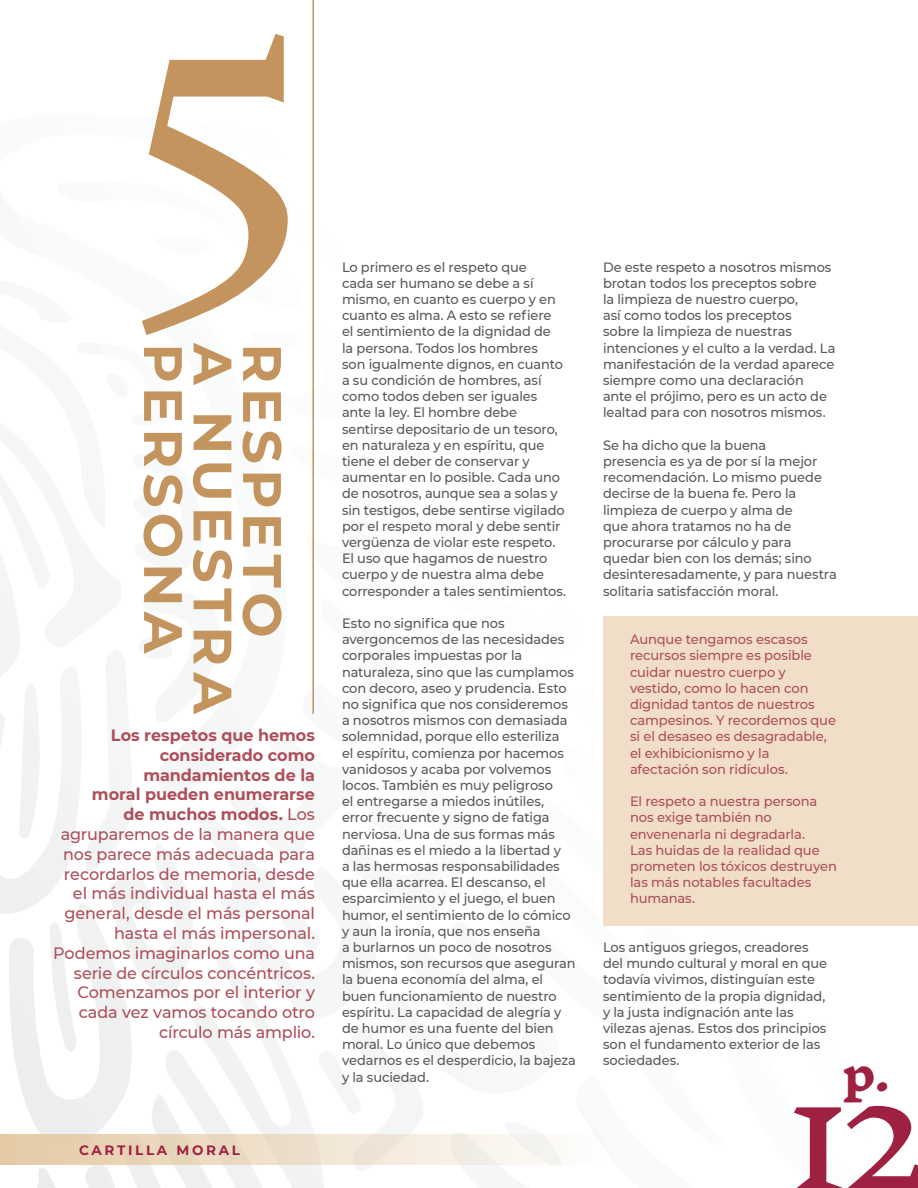
<style>
.page{position:relative;width:918px;height:1188px;background:#fff}
.page>*{position:absolute;margin:0;border:0;box-sizing:border-box;transform-origin:0 0}
.t1{font:300 330px "Inknut Antiqua";color:#c3945d}
.t2{font:300 150px "Inknut Antiqua";color:#9e2142}
.t3{font:700 54px "Montserrat";letter-spacing:.095em;color:#c3945d}
.t4{font:700 45px "Inknut Antiqua";color:#9e2142}
.t5{font:500 16.5px/19.8px "Montserrat";letter-spacing:-.005em;color:#ad4e59;text-align:right}
.t6{font:500 13.5px/16.2px "Montserrat";letter-spacing:-.01em;color:#57585a;scale:.96 1}
.t7{font:500 13.5px/16.2px "Montserrat";letter-spacing:-.01em;color:#ad4e59}
.t8{font:700 13.5px "Montserrat";letter-spacing:.2em;color:#9e2142}
.s1{font-weight:700}
</style>
<div class="page">
<svg style="left:0;top:434px;width:476px;height:754px"></svg>
<div style="left:603px;top:616px;width:315px;height:310px;background:#f1dec8"></div>
<hr style="left:312px;top:0;width:2px;height:714px;background:#c3945d">
<div style="left:0;top:1134px;width:604px;height:31px;background:linear-gradient(to right,#e3c8a3,#fbfbfb)"></div>
<h1 class="t1" style="left:125px;top:-59px;width:208px">5</h1>
<h3 class="t3" style="left:202px;top:343px;width:312px;rotate:90deg">PERSONA</h3>
<h3 class="t3" style="left:252px;top:343px;width:373px;rotate:90deg">A NUESTRA</h3>
<h3 class="t3" style="left:301px;top:343px;width:296px;rotate:90deg">RESPETO</h3>
<p class="t5" style="left:53px;top:725px;width:263px"><span class="s1">Los respetos que hemos considerado como mandamientos de la<br>moral pueden enumerarse<br>de muchos modos.</span> Los agruparemos de la manera que nos parece más adecuada para recordarlos de memoria, desde el más individual hasta el más general, desde el más personal hasta el más impersonal.<br>Podemos imaginarlos como una serie de círculos concéntricos.<br>Comenzamos por el interior y cada vez vamos tocando otro círculo más amplio.</p>
<p class="t8" style="left:79px;top:1141px;width:162px">CARTILLA MORAL</p>
<p class="t6" style="left:342px;top:258px;width:235px">Lo primero es el respeto que<br>cada ser humano se debe a sí mismo, en cuanto es cuerpo y en cuanto es alma. A esto se refiere el sentimiento de la dignidad de<br>la persona. Todos los hombres<br>son igualmente dignos, en cuanto a su condición de hombres, así como todos deben ser iguales ante la ley. El hombre debe sentirse depositario de un tesoro, en naturaleza y en espíritu, que tiene el deber de conservar y aumentar en lo posible. Cada uno de nosotros, aunque sea a solas y sin testigos, debe sentirse vigilado por el respeto moral y debe sentir vergüenza de violar este respeto.<br>El uso que hagamos de nuestro cuerpo y de nuestra alma debe corresponder a tales sentimientos.</p>
<p class="t6" style="left:342px;top:615px;width:245px">Esto no significa que nos avergoncemos de las necesidades corporales impuestas por la naturaleza, sino que las cumplamos con decoro, aseo y prudencia. Esto no significa que nos consideremos a nosotros mismos con demasiada solemnidad, porque ello esteriliza<br>el espíritu, comienza por hacemos vanidosos y acaba por volvemos locos. También es muy peligroso<br>el entregarse a miedos inútiles, error frecuente y signo de fatiga nerviosa. Una de sus formas más dañinas es el miedo a la libertad y<br>a las hermosas responsabilidades que ella acarrea. El descanso, el esparcimiento y el juego, el buen humor, el sentimiento de lo cómico y aun la ironía, que nos enseña<br>a burlarnos un poco de nosotros mismos, son recursos que aseguran la buena economía del alma, el buen funcionamiento de nuestro espíritu. La capacidad de alegría y de humor es una fuente del bien moral. Lo único que debemos vedarnos es el desperdicio, la bajeza y la suciedad.</p>
<p class="t6" style="left:603px;top:258px;width:244px">De este respeto a nosotros mismos brotan todos los preceptos sobre<br>la limpieza de nuestro cuerpo,<br>así como todos los preceptos<br>sobre la limpieza de nuestras intenciones y el culto a la verdad. La manifestación de la verdad aparece siempre como una declaración ante el prójimo, pero es un acto de lealtad para con nosotros mismos.</p>
<p class="t6" style="left:603px;top:436px;width:245px">Se ha dicho que la buena<br>presencia es ya de por sí la mejor recomendación. Lo mismo puede decirse de la buena fe. Pero la limpieza de cuerpo y alma de<br>que ahora tratamos no ha de procurarse por cálculo y para quedar bien con los demás; sino desinteresadamente, y para nuestra solitaria satisfacción moral.</p>
<p class="t7" style="left:630px;top:631px;width:208px">Aunque tengamos escasos recursos siempre es posible cuidar nuestro cuerpo y vestido, como lo hacen con dignidad tantos de nuestros campesinos. Y recordemos que si el desaseo es desagradable, el exhibicionismo y la afectación son ridículos.</p>
<p class="t7" style="left:630px;top:793px;width:209px">El respeto a nuestra persona nos exige también no envenenarla ni degradarla.<br>Las huidas de la realidad que prometen los tóxicos destruyen las más notables facultades humanas.</p>
<p class="t6" style="left:603px;top:939px;width:235px">Los antiguos griegos, creadores del mundo cultural y moral en que todavía vivimos, distinguían este sentimiento de la propia dignidad, y la justa indignación ante las vilezas ajenas. Estos dos principios son el fundamento exterior de las sociedades.</p>
<h3 class="t4" style="left:842px;top:1049px;width:49px">p.</h3>
<h2 class="t2" style="left:781px;top:1053px;width:147px">12</h2>
</div>
